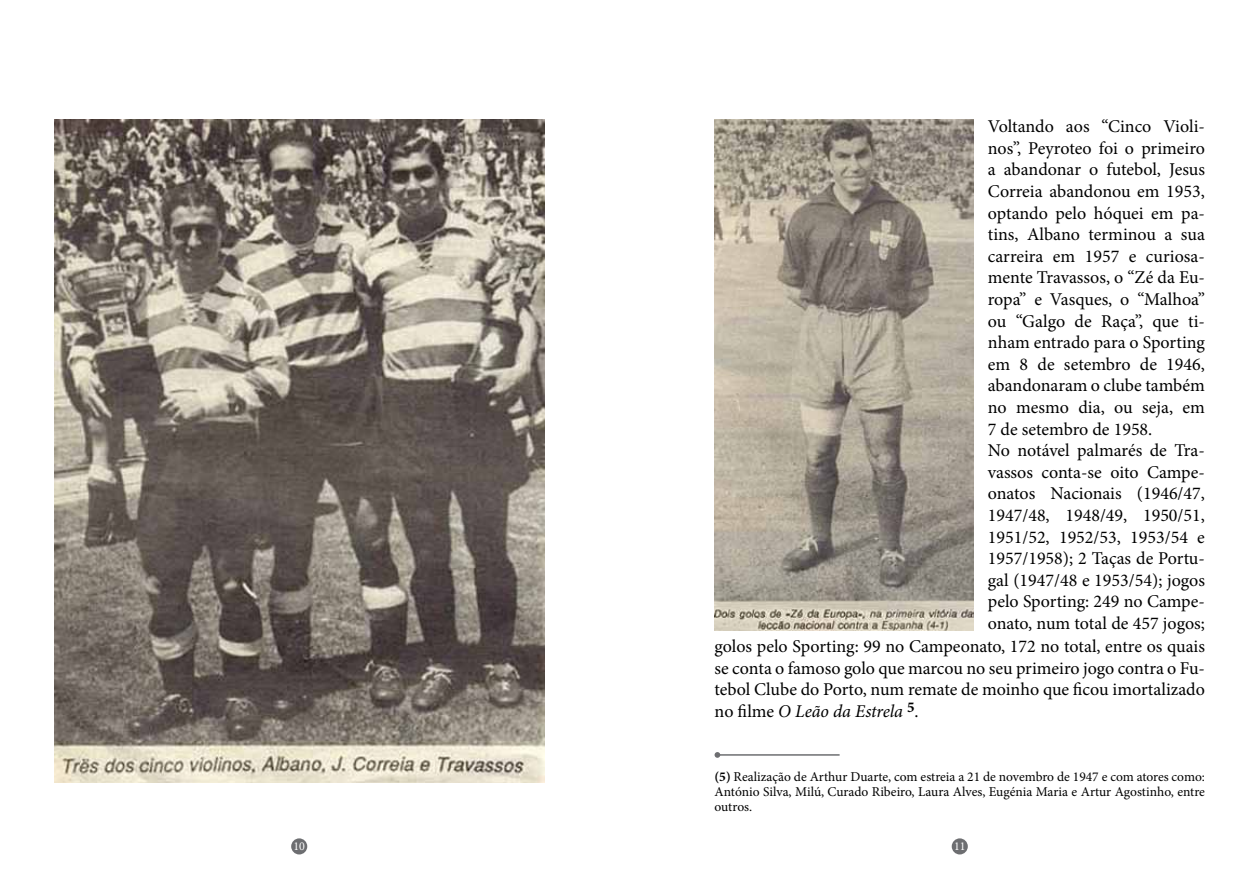
<style>
.page{position:relative;width:1259px;height:893px;background:#fff}
.page>*{position:absolute;margin:0;border:0;box-sizing:border-box;transform-origin:0 0}
.t1{font:18px "Minion Pro";color:#000}
.t2{font:italic 18px "Minion Pro";letter-spacing:-.005em;color:#000}
.t3{font:13.5px/15px "Minion Pro";color:#000;text-align:justify}
.t4{font:12px "Minion Pro";color:#fff}
.s1{font-style:normal}
.s2{font-weight:700}
</style>
<div class="page">
<div style="left:291px;top:838px;width:16px;height:16px;background:#6d6e71;border-radius:50%"></div>
<div style="left:951px;top:838px;width:17px;height:16px;background:#6d6e71;border-radius:50%"></div>
<img style="left:54px;top:119px;width:490px;height:663px">
<img style="left:714px;top:119px;width:259px;height:512px">
<hr style="left:716px;top:754px;width:123px;height:2px;background:#6d6e71">
<svg style="left:714px;top:752px;width:6px;height:6px"></svg>
<p class="t1" style="left:988px;top:114px;width:219px">Voltando aos “Cinco Violi-</p>
<p class="t1" style="left:988px;top:136px;width:219px">nos”, Peyroteo foi o primeiro</p>
<p class="t1" style="left:988px;top:158px;width:219px">a abandonar o futebol, Jesus</p>
<p class="t1" style="left:988px;top:179px;width:219px">Correia abandonou em 1953,</p>
<p class="t1" style="left:988px;top:201px;width:219px">optando pelo hóquei em pa-</p>
<p class="t1" style="left:988px;top:222px;width:219px">tins, Albano terminou a sua</p>
<p class="t1" style="left:988px;top:244px;width:219px">carreira em 1957 e curiosa-</p>
<p class="t1" style="left:988px;top:266px;width:219px">mente Travassos, o “Zé da Eu-</p>
<p class="t1" style="left:988px;top:287px;width:219px">ropa” e Vasques, o “Malhoa”</p>
<p class="t1" style="left:988px;top:309px;width:219px">ou “Galgo de Raça”, que ti-</p>
<p class="t1" style="left:988px;top:330px;width:219px">nham entrado para o Sporting</p>
<p class="t1" style="left:988px;top:352px;width:219px">em 8 de setembro de 1946,</p>
<p class="t1" style="left:988px;top:374px;width:219px">abandonaram o clube também</p>
<p class="t1" style="left:988px;top:395px;width:219px">no mesmo dia, ou seja, em</p>
<p class="t1" style="left:988px;top:417px;width:166px">7 de setembro de 1958.</p>
<p class="t1" style="left:988px;top:438px;width:219px">No notável palmarés de Tra-</p>
<p class="t1" style="left:988px;top:460px;width:219px">vassos conta-se oito Campe-</p>
<p class="t1" style="left:988px;top:482px;width:219px">onatos Nacionais (1946/47,</p>
<p class="t1" style="left:988px;top:503px;width:219px">1947/48, 1948/49, 1950/51,</p>
<p class="t1" style="left:988px;top:525px;width:219px">1951/52, 1952/53, 1953/54 e</p>
<p class="t1" style="left:988px;top:546px;width:219px">1957/1958); 2 Taças de Portu-</p>
<p class="t1" style="left:988px;top:568px;width:219px">gal (1947/48 e 1953/54); jogos</p>
<p class="t1" style="left:988px;top:590px;width:219px">pelo Sporting: 249 no Campe-</p>
<p class="t1" style="left:988px;top:611px;width:219px">onato, num total de 457 jogos;</p>
<p class="t1" style="left:714px;top:634px;width:492px">golos pelo Sporting: 99 no Campeonato, 172 no total, entre os quais</p>
<p class="t1" style="left:714px;top:656px;width:492px">se conta o famoso golo que marcou no seu primeiro jogo contra o Fu-</p>
<p class="t1" style="left:714px;top:677px;width:492px">tebol Clube do Porto, num remate de moinho que ficou imortalizado</p>
<p class="t2" style="left:714px;top:699px;width:206px"><span class="s1">no filme</span> O Leão da Estrela <sup>5</sup><span class="s1">.</span></p>
<p class="t3" style="left:714px;top:769px;width:492px"><span class="s2">(5)</span> Realização de Arthur Duarte, com estreia a 21 de novembro de 1947 e com atores como:<br>António Silva, Milú, Curado Ribeiro, Laura Alves, Eugénia Maria e Artur Agostinho, entre outros.</p>
<p class="t4" style="left:293px;top:838px;width:13px">10</p>
<p class="t4" style="left:954px;top:838px;width:13px">11</p>
</div>
